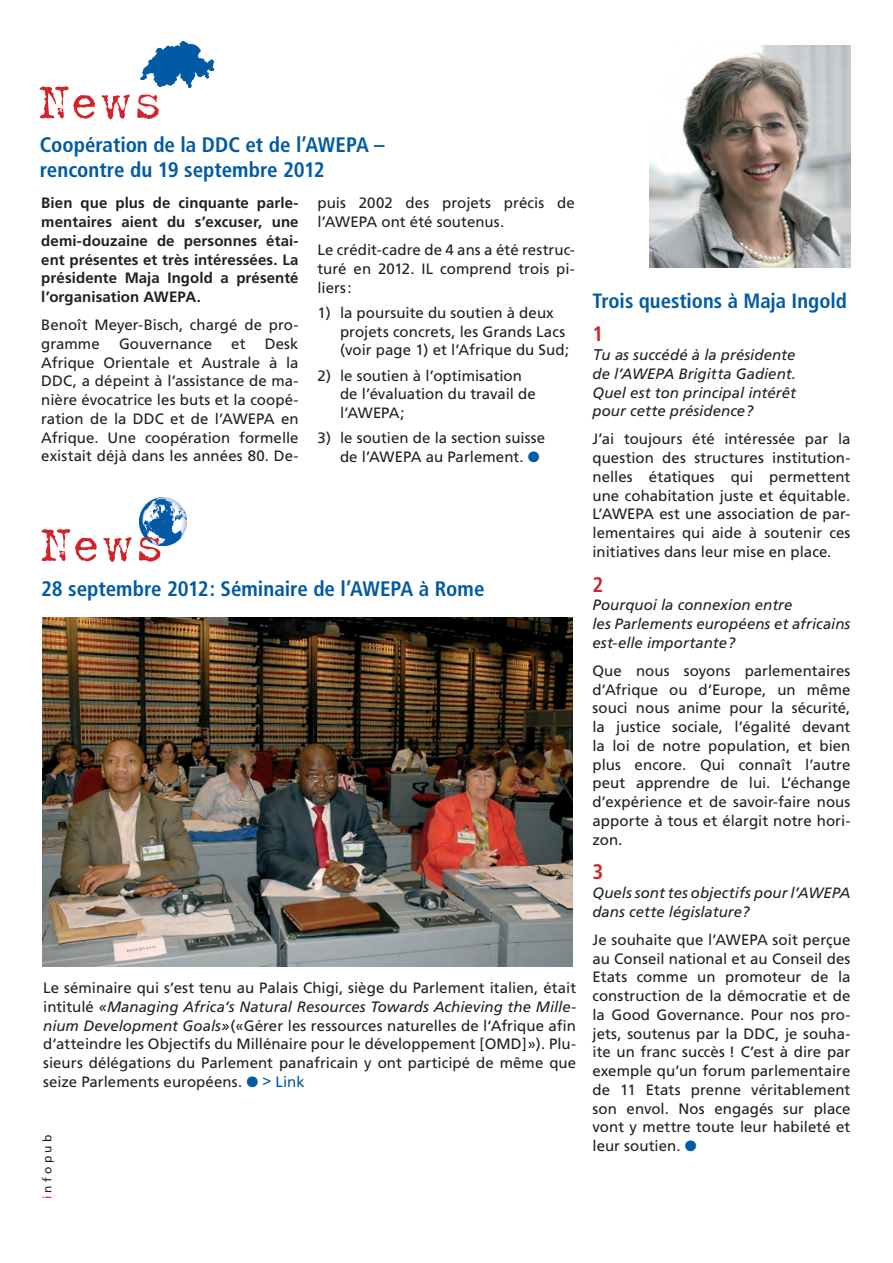
<style>
.page{position:relative;width:893px;height:1263px;background:#fff}
.page>*{position:absolute;margin:0;border:0;box-sizing:border-box;transform-origin:0 0}
.t1{font:54px "Typical Writer";letter-spacing:-.015em;color:#d1232a}
.t2{font:700 condensed 21px/25.2px "Frutiger";color:#015aa4}
.t3{font:700 condensed 21px "Frutiger";color:#d1232a}
.t4{font:700 condensed 20.7px "Frutiger";color:#015aa4}
.t5{font:15px/18.8px "Frutiger";letter-spacing:.005em;color:#231f20;text-align:justify}
.t6{font:italic 15px/18.8px "Frutiger";color:#231f20}
.t7{font:700 15px/18.8px "Frutiger";letter-spacing:.005em;color:#231f20;text-align:justify}
.t8{font:12px "Frutiger";color:#231f20}
.s1{color:#015aa4}
.s2{font-style:italic}
.s3{color:#d1232a}
.s4{font-family:"Arial"}
</style>
<div class="page">
<img style="left:649px;top:45px;width:201px;height:223px">
<svg style="left:140px;top:41px;width:75px;height:47px"></svg>
<img style="left:139px;top:498px;width:47px;height:47px">
<img style="left:43px;top:618px;width:530px;height:348px">
<h1 class="t1" style="left:38px;top:72px;width:127px">News</h1>
<h2 class="t2" style="left:40px;top:132px;width:347px">Coopération de la DDC et de l’AWEPA – rencontre du 19 septembre 2012</h2>
<p class="t5" style="left:317px;top:194px;width:259px">puis 2002 des projets précis de l’AWEPA ont été soutenus.</p>
<p class="t5" style="left:317px;top:241px;width:259px">Le crédit-cadre de 4 ans a été restruc&shy;turé en 2012. IL comprend trois pi&shy;liers :</p>
<p class="t5" style="left:340px;top:303px;width:231px;text-align:left;text-indent:-22px">1) la poursuite du soutien à deux projets concrets, les Grands Lacs (voir page 1) et l’Afrique du Sud;</p>
<p class="t5" style="left:340px;top:366px;width:197px;text-align:left;text-indent:-22px">2) le soutien à l’optimisation de l’évaluation du travail de l’AWEPA;</p>
<p class="t5" style="left:340px;top:429px;width:207px;text-indent:-22px">3) le soutien de la section suisse de l’AWEPA au Parlement. <span class="s1">●</span></p>
<p class="t7" style="left:41px;top:194px;width:259px">Bien que plus de cinquante parle&shy;mentaires aient du s’excuser, une demi-douzaine de personnes étai&shy;ent présentes et très intéressées. La présidente Maja Ingold a présenté l’organisation AWEPA.</p>
<p class="t5" style="left:41px;top:316px;width:259px">Benoît Meyer-Bisch, chargé de pro&shy;gramme</p>
<p class="t5" style="left:41px;top:334px;width:259px;text-indent:224px">Desk Afrique Orientale et Australe à la DDC, a dépeint à l’assistance de ma&shy;nière évocatrice les buts et la coopé&shy;ration de la DDC et de l’AWEPA en Afrique. Une coopération formelle existait déjà dans les années 80. De-</p>
<p class="t5" style="left:119px;top:334px;width:94px">Gouvernance</p>
<p class="t5" style="left:231px;top:334px;width:16px">et</p>
<h1 class="t1" style="left:40px;top:514px;width:127px">News</h1>
<h2 class="t2" style="left:41px;top:576px;width:445px">28 septembre 2012: Séminaire de l’AWEPA à Rome</h2>
<p class="t5" style="left:43px;top:978px;width:534px">Le séminaire qui s’est tenu au Palais Chigi, siège du Parlement italien, était intitulé <span class="s2">«Managing Africa’s Natural Resources Towards Achieving the Mille&shy;nium Development Goals»</span>(«Gérer les ressources naturelles de l‘Afrique afin d‘atteindre les Objectifs du Millénaire pour le développement [OMD]»). Plu&shy;sieurs délégations du Parlement panafricain y ont participé de même que seize Parlements européens. <span class="s1">● &gt; Link</span></p>
<p class="t8" style="left:40px;top:1199px;width:66px;rotate:-90deg"><span class="s3">i</span> n f o p u b</p>
<h3 class="t4" style="left:592px;top:288px;width:256px">Trois questions à Maja Ingold</h3>
<h2 class="t3" style="left:592px;top:322px;width:12px">1</h2>
<p class="t6" style="left:592px;top:346px;width:205px;text-align:justify"><span class="s4">T</span>u as succédé à la présidente de l’AWEPA Brigitta Gadient.<br>Quel est ton principal intérêt pour cette présidence?</p>
<p class="t5" style="left:592px;top:430px;width:259px">J’ai toujours été intéressée par la question des structures institution&shy;nelles étatiques qui permettent une cohabitation juste et équitable.<br>L’AWEPA est une association de par&shy;lementaires qui aide à soutenir ces initiatives dans leur mise en place.</p>
<h2 class="t3" style="left:592px;top:572px;width:12px">2</h2>
<p class="t6" style="left:592px;top:596px;width:259px">Pourquoi la connexion entre<br>les Parlements européens et africains est-elle importante?</p>
<p class="t5" style="left:592px;top:661px;width:259px">Que nous soyons parlementaires d’Afrique ou d’Europe, un même souci nous anime pour la sécurité, la justice sociale, l’égalité devant la loi de notre population, et bien plus encore. Qui connaît l’autre peut apprendre de lui. L’échange d’expérience et de savoir-faire nous apporte à tous et élargit notre hori&shy;zon.</p>
<h2 class="t3" style="left:592px;top:859px;width:12px">3</h2>
<p class="t6" style="left:592px;top:883px;width:259px">Quels sont tes objectifs pour l’AWEPA dans cette législature?</p>
<p class="t5" style="left:592px;top:930px;width:259px">Je souhaite que l’AWEPA soit perçue au Conseil national et au Conseil des Etats comme un promoteur de la construction de la démocratie et de la Good Governance. Pour nos pro&shy;jets, soutenus par la DDC, je souha&shy;ite un franc succès ! C’est à dire par exemple qu’un forum parlementaire de 11 Etats prenne véritablement son envol. Nos engagés sur place vont y mettre toute leur habileté et leur soutien. <span class="s1">●</span></p>
</div>
